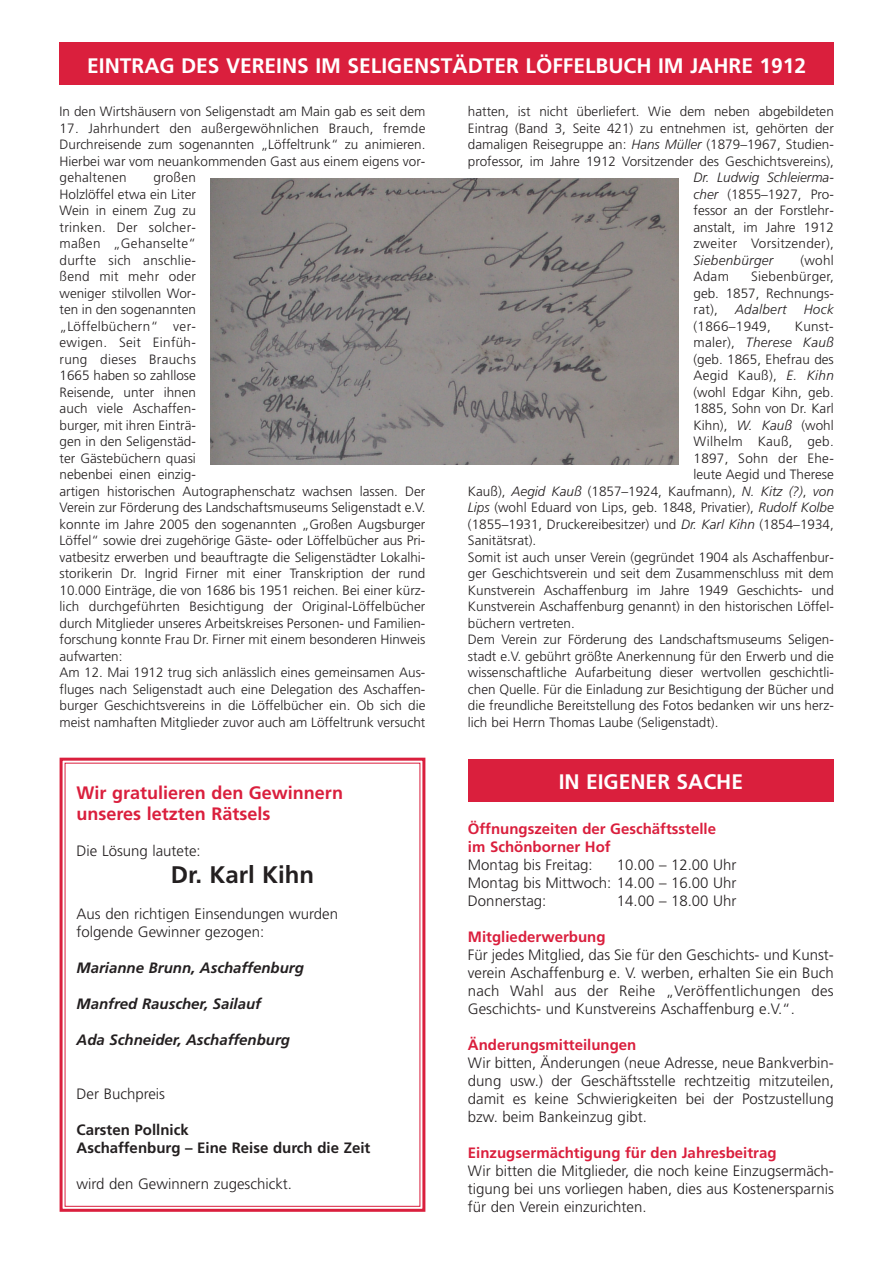
<style>
.page{position:relative;width:893px;height:1263px;background:#fff}
.page>*{position:absolute;margin:0;border:0;box-sizing:border-box;transform-origin:0 0}
.t1{font:700 24px "Frutiger";color:#231f20}
.t2{font:700 21px "Frutiger";color:#fff}
.t3{font:700 18px/21px "Frutiger";color:#da1f3d}
.t4{font:300 15px/18px "Frutiger";color:#231f20;text-align:justify}
.t5{font:700 15px/18px "Frutiger";color:#da1f3d}
.t6{font:italic 700 15px "Frutiger";color:#231f20}
.t7{font:700 15px/18px "Frutiger";color:#231f20}
.t8{font:300 13.5px/16.5px "Frutiger";color:#231f20;text-align:justify}
.t9{font:300 13.5px "Frutiger";letter-spacing:.02em;color:#231f20}
.t10{font:italic 300 13.5px "Frutiger";letter-spacing:.02em;color:#231f20}
.s1{font-style:italic}
.s2{font-style:normal}
</style>
<div class="page">
<div style="left:60px;top:758px;width:365px;height:454px;border:3px solid #da1f3d"></div>
<div style="left:60px;top:43px;width:773px;height:42px;background:#da1f3d"></div>
<div style="left:468px;top:759px;width:365px;height:42px;background:#da1f3d"></div>
<img style="left:211px;top:178px;width:467px;height:286px">
<h2 class="t2" style="left:87px;top:57px;width:720px">EINTRAG DES VEREINS IM SELIGENSTÄDTER LÖFFELBUCH IM JAHRE 1912</h2>
<p class="t8" style="left:60px;top:105px;width:367px">In den Wirtshäusern von Seligenstadt am Main gab es seit dem</p>
<p class="t8" style="left:60px;top:121px;width:367px">17. Jahrhundert den außergewöhnlichen Brauch, fremde Durchreisende zum sogenannten „Löffeltrunk“ zu animieren.<br>Hierbei war vom neuankommenden Gast aus einem eigens vor&shy;gehaltenen</p>
<p class="t8" style="left:60px;top:171px;width:367px;text-align:left;text-indent:94px">großen<br>Holzlöffel etwa ein Liter<br>Wein in einem Zug zu<br>trinken. Der solcher-<br>maßen „Gehanselte“<br>durfte sich anschlie-<br>ßend mit mehr oder<br>weniger stilvollen Wor-<br>ten in den sogenannten<br>„Löffelbüchern“ ver-<br>ewigen. Seit Einfüh-<br>rung dieses Brauchs<br>1665 haben so zahllose<br>Reisende, unter ihnen<br>auch viele Aschaffen-<br>burger, mit ihren Einträ-<br>gen in den Seligenstäd-<br>ter Gästebüchern quasi<br>nebenbei einen einzig-<br>artigen historischen Autographenschatz wachsen lassen. Der Verein zur Förderung des Landschaftsmuseums Seligenstadt e.V. konnte im Jahre 2005 den sogenannten „Großen Augsburger Löffel“ sowie drei zugehörige Gäste- oder Löffelbücher aus Pri&shy;vatbesitz erwerben und beauftragte die Seligenstädter Lokalhi&shy;storikerin Dr. Ingrid Firner mit einer Transkription der rund 10.000 Einträge, die von 1686 bis 1951 reichen. Bei einer kürz&shy;lich durchgeführten Besichtigung der Original-Löffelbücher durch Mitglieder unseres Arbeitskreises Personen- und Familien&shy;forschung konnte Frau Dr. Firner mit einem besonderen Hinweis aufwarten:<br>Am 12. Mai 1912 trug sich anlässlich eines gemeinsamen Aus&shy;fluges nach Seligenstadt auch eine Delegation des Aschaffen&shy;burger Geschichtsvereins in die Löffelbücher ein. Ob sich die meist namhaften Mitglieder zuvor auch am Löffeltrunk versucht</p>
<h3 class="t3" style="left:77px;top:783px;width:268px">Wir gratulieren den Gewinnern unseres letzten Rätsels</h3>
<p class="t4" style="left:77px;top:843px;width:126px">Die Lösung lautete:</p>
<h1 class="t1" style="left:171px;top:865px;width:145px">Dr. Karl Kihn</h1>
<p class="t4" style="left:77px;top:906px;width:263px">Aus den richtigen Einsendungen wurden folgende Gewinner gezogen:</p>
<p class="t6" style="left:77px;top:961px;width:229px">Marianne Brunn, Aschaffenburg</p>
<p class="t6" style="left:77px;top:997px;width:186px">Manfred Rauscher, Sailauf</p>
<p class="t6" style="left:77px;top:1033px;width:215px">Ada Schneider, Aschaffenburg</p>
<p class="t4" style="left:77px;top:1086px;width:90px">Der Buchpreis</p>
<p class="t7" style="left:77px;top:1122px;width:295px">Carsten Pollnick<br>Aschaffenburg – Eine Reise durch die Zeit</p>
<p class="t4" style="left:77px;top:1176px;width:217px">wird den Gewinnern zugeschickt.</p>
<p class="t8" style="left:468px;top:105px;width:367px">hatten, ist nicht überliefert. Wie dem neben abgebildeten Eintrag (Band 3, Seite 421) zu entnehmen ist, gehörten der damaligen Reisegruppe an: <span class="s1">Hans Müller</span> (1879–1967, Studien&shy;professor, im Jahre 1912 Vorsitzender des Geschichtsvereins),</p>
<p class="t8" style="left:693px;top:171px;width:142px"><span class="s1">Dr. Ludwig Schleierma&shy;cher</span> (1855–1927, Pro&shy;fessor an der Forstlehr&shy;anstalt, im Jahre 1912 zweiter Vorsitzender),</p>
<p class="t10" style="left:693px;top:255px;width:81px">Siebenbürger</p>
<p class="t8" style="left:800px;top:253px;width:35px">(wohl</p>
<p class="t8" style="left:693px;top:270px;width:37px">Adam</p>
<p class="t8" style="left:693px;top:270px;width:142px;text-indent:58px">Siebenbürger, geb. 1857, Rechnungs&shy;rat),</p>
<p class="t10" style="left:735px;top:304px;width:53px">Adalbert</p>
<p class="t10" style="left:803px;top:304px;width:32px">Hock</p>
<p class="t9" style="left:693px;top:321px;width:79px">(1866–1949,</p>
<p class="t8" style="left:794px;top:319px;width:40px">Kunst-</p>
<p class="t10" style="left:693px;top:337px;width:142px"><span class="s2">maler),</span> Therese Kauß</p>
<p class="t8" style="left:693px;top:352px;width:142px">(geb. 1865, Ehefrau des</p>
<p class="t9" style="left:693px;top:370px;width:142px">Aegid Kauß), <span class="s1">E. Kihn</span></p>
<p class="t8" style="left:693px;top:385px;width:142px">(wohl Edgar Kihn, geb.</p>
<p class="t8" style="left:693px;top:402px;width:142px">1885, Sohn von Dr. Karl</p>
<p class="t8" style="left:693px;top:418px;width:142px">Kihn), <span class="s1">W. Kauß</span> (wohl</p>
<p class="t9" style="left:693px;top:436px;width:142px">Wilhelm Kauß, geb.</p>
<p class="t9" style="left:693px;top:453px;width:142px">1897, Sohn der Ehe-</p>
<p class="t8" style="left:693px;top:468px;width:142px">leute Aegid und Therese</p>
<p class="t8" style="left:468px;top:484px;width:367px">Kauß), <span class="s1">Aegid Kauß</span> (1857–1924, Kaufmann), <span class="s1">N. Kitz (?)</span>, <span class="s1">von</span></p>
<p class="t8" style="left:468px;top:501px;width:367px"><span class="s1">Lips</span> (wohl Eduard von Lips, geb. 1848, Privatier), <span class="s1">Rudolf Kolbe</span></p>
<p class="t8" style="left:468px;top:517px;width:367px">(1855–1931, Druckereibesitzer) und <span class="s1">Dr. Karl Kihn</span> (1854–1934,</p>
<p class="t8" style="left:468px;top:534px;width:70px">Sanitätsrat).</p>
<p class="t8" style="left:468px;top:550px;width:367px">Somit ist auch unser Verein (gegründet 1904 als Aschaffenbur-</p>
<p class="t8" style="left:468px;top:567px;width:367px">ger Geschichtsverein und seit dem Zusammenschluss mit dem</p>
<p class="t8" style="left:468px;top:583px;width:367px">Kunstverein Aschaffenburg im Jahre 1949 Geschichts- und</p>
<p class="t8" style="left:468px;top:600px;width:367px">Kunstverein Aschaffenburg genannt) in den historischen Löffel-</p>
<p class="t8" style="left:468px;top:616px;width:108px">büchern vertreten.</p>
<p class="t8" style="left:468px;top:633px;width:367px">Dem Verein zur Förderung des Landschaftsmuseums Seligen-</p>
<p class="t8" style="left:468px;top:649px;width:367px">stadt e.V. gebührt größte Anerkennung für den Erwerb und die</p>
<p class="t8" style="left:468px;top:666px;width:367px">wissenschaftliche Aufarbeitung dieser wertvollen geschichtli-</p>
<p class="t8" style="left:468px;top:682px;width:367px">chen Quelle. Für die Einladung zur Besichtigung der Bücher und</p>
<p class="t8" style="left:468px;top:699px;width:367px">die freundliche Bereitstellung des Fotos bedanken wir uns herz-</p>
<p class="t8" style="left:468px;top:715px;width:252px">lich bei Herrn Thomas Laube (Seligenstadt).</p>
<h2 class="t2" style="left:558px;top:773px;width:186px">IN EIGENER SACHE</h2>
<p class="t5" style="left:468px;top:821px;width:250px">Öffnungszeiten der Geschäftsstelle im Schönborner Hof</p>
<p class="t4" style="left:468px;top:857px;width:126px">Montag bis Freitag:</p>
<p class="t4" style="left:468px;top:857px;width:270px;text-indent:149px">10.00 – 12.00 Uhr Montag bis Mittwoch: 14.00 – 16.00 Uhr Donnerstag:</p>
<p class="t4" style="left:617px;top:893px;width:121px">14.00 – 18.00 Uhr</p>
<p class="t5" style="left:468px;top:929px;width:139px">Mitgliederwerbung</p>
<p class="t4" style="left:468px;top:947px;width:367px">Für jedes Mitglied, das Sie für den Geschichts- und Kunst&shy;verein Aschaffenburg e. V. werben, erhalten Sie ein Buch nach Wahl aus der Reihe „Veröffentlichungen des Geschichts- und Kunstvereins Aschaffenburg e.V.“.</p>
<p class="t5" style="left:468px;top:1037px;width:170px">Änderungsmitteilungen</p>
<p class="t4" style="left:468px;top:1055px;width:367px">Wir bitten, Änderungen (neue Adresse, neue Bankverbin&shy;dung usw.) der Geschäftsstelle rechtzeitig mitzuteilen, damit es keine Schwierigkeiten bei der Postzustellung bzw. beim Bankeinzug gibt.</p>
<p class="t5" style="left:468px;top:1145px;width:310px">Einzugsermächtigung für den Jahresbeitrag</p>
<p class="t4" style="left:468px;top:1163px;width:367px">Wir bitten die Mitglieder, die noch keine Einzugsermäch&shy;tigung bei uns vorliegen haben, dies aus Kostenersparnis für den Verein einzurichten.</p>
</div>
